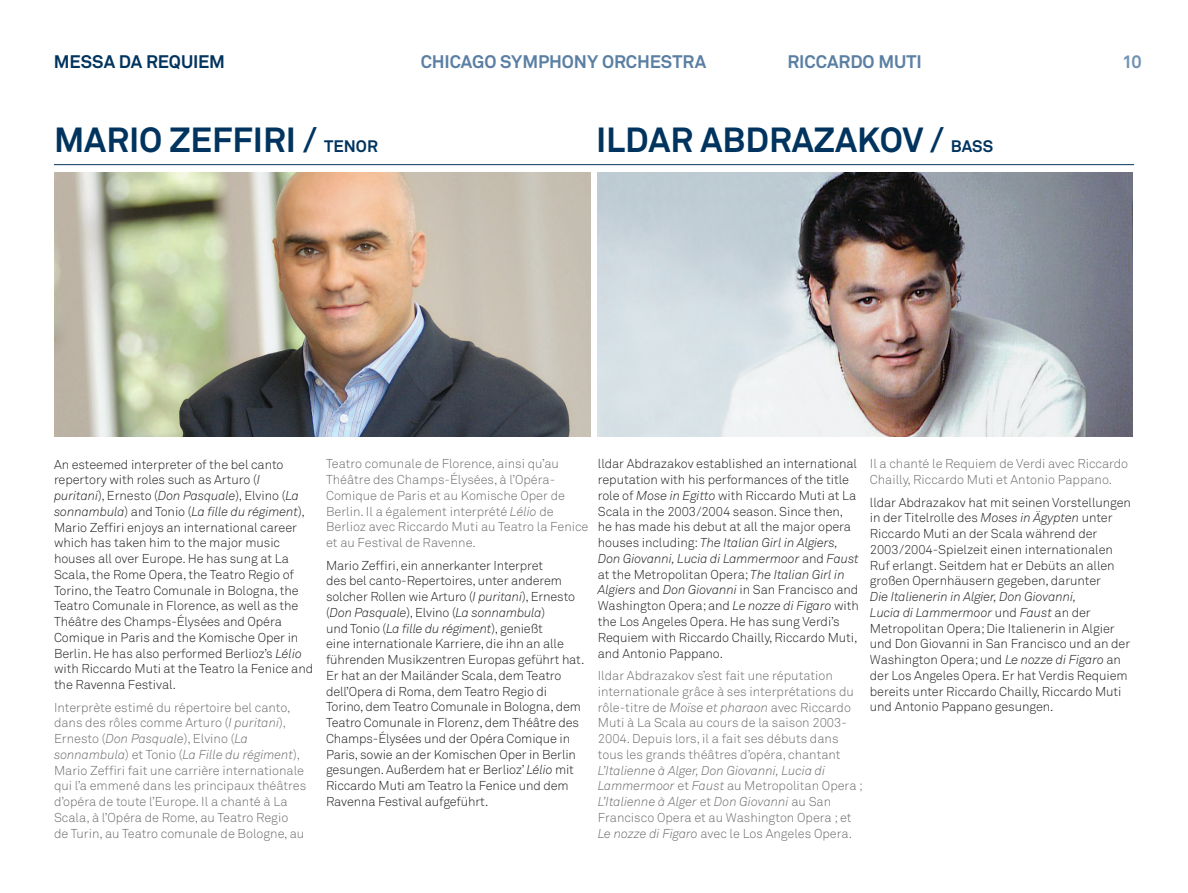
<style>
.page{position:relative;width:1188px;height:893px;background:#fff}
.page>*{position:absolute;margin:0;border:0;box-sizing:border-box;transform-origin:0 0}
.t1{font:700 34.5px "Akkurat";color:#00345e}
.t2{font:700 18px "Akkurat";letter-spacing:-.005em;color:#5a7fa3}
.t3{font:700 18px "Akkurat";color:#00345e}
.t4{font:700 18px "Akkurat";color:#7493b3}
.t5{font:700 16.5px "Akkurat";color:#00345e}
.t6{font:300 12.75px/15.8px "Akkurat";letter-spacing:-.005em;color:#231f20}
.t7{font:300 12.75px/15.8px "Akkurat";color:#6c6d70}
.t8{font:italic 300 12.75px/15.8px "Akkurat";color:#6c6d70}
.s1{font-size:34.5px}
.s2{font-style:italic}
.s3{font-style:normal}
</style>
<div class="page">
<hr style="left:54px;top:164px;width:1080px;height:1px;background:#00345e">
<img style="left:55px;top:173px;width:535px;height:264px">
<img style="left:598px;top:173px;width:535px;height:264px">
<h2 class="t3" style="left:54px;top:50px;width:13px">MESSA</h2>
<h2 class="t3" style="left:119px;top:50px;width:40px">DA REQUIEM</h2>
<h2 class="t2" style="left:421px;top:50px;width:287px">CHICAGO SYMPHONY ORCHESTRA</h2>
<h2 class="t2" style="left:787px;top:50px;width:136px">RICCARDO MUTI</h2>
<h2 class="t4" style="left:1122px;top:50px;width:21px">10</h2>
<h1 class="t1" style="left:54px;top:118px;width:51px">MARIO</h1>
<h1 class="t1" style="left:169px;top:118px;width:39px">ZEFFIRI</h1>
<p class="t5" style="left:303px;top:135px;width:33px"><span class="s1">/</span> TENOR</p>
<h1 class="t1" style="left:596px;top:118px;width:33px">ILDAR</h1>
<h1 class="t1" style="left:701px;top:118px;width:46px">ABDRAZAKOV</h1>
<p class="t5" style="left:930px;top:135px;width:33px"><span class="s1">/</span> BASS</p>
<p class="t6" style="left:54px;top:456px;width:261px">An esteemed interpreter of the bel canto repertory with roles such as Arturo (<span class="s2">I puritani</span>), Ernesto (<span class="s2">Don Pasquale</span>), Elvino (<span class="s2">La sonnambula</span>) and Tonio (<span class="s2">La fille du régiment</span>), Mario Zeffiri enjoys an international career which has taken him to the major music houses all over Europe. He has sung at La Scala, the Rome Opera, the Teatro Regio of Torino, the Teatro Comunale in Bologna, the Teatro Comunale in Florence, as well as the Théâtre des Champs-Élysées and Opéra Comique in Paris and the Komische Oper in Berlin. He has also performed Berlioz’s <span class="s2">Lélio </span>with Riccardo Muti at the Teatro la Fenice and the Ravenna Festival.</p>
<p class="t7" style="left:54px;top:699px;width:254px">Interprète estimé du répertoire bel canto, dans des rôles comme Arturo (<span class="s2">I puritani</span>), Ernesto (<span class="s2">Don Pasquale</span>), Elvino (<span class="s2">La sonnambula</span>) et Tonio (<span class="s2">La Fille du régiment</span>), Mario Zeffiri fait une carrière internationale qui l’a emmené dans les principaux théâtres d’opéra de toute l’Europe. Il a chanté à La Scala, à l’Opéra de Rome, au Teatro Regio<br>de Turin, au Teatro comunale de Bologne, au</p>
<p class="t7" style="left:326px;top:456px;width:264px">Teatro comunale de Florence, ainsi qu’au Théâtre des Champs-Élysées, à l’Opéra-Comique de Paris et au Komische Oper de Berlin. Il a également interprété <span class="s2">Lélio</span> de Berlioz avec Riccardo Muti au Teatro la Fenice et au Festival de Ravenne.</p>
<p class="t6" style="left:326px;top:557px;width:260px">Mario Zeffiri, ein annerkanter Interpret<br>des bel canto-Repertoires, unter anderem solcher Rollen wie Arturo (<span class="s2">I puritani</span>), Ernesto (<span class="s2">Don Pasquale</span>), Elvino (<span class="s2">La sonnambula</span>)<br>und Tonio (<span class="s2">La fille du régiment</span>), genießt<br>eine internationale Karriere, die ihn an alle führenden Musikzentren Europas geführt hat.<br>Er hat an der Mailänder Scala, dem Teatro dell’Opera di Roma, dem Teatro Regio di Torino, dem Teatro Comunale in Bologna, dem Teatro Comunale in Florenz, dem Théâtre des Champs-Élysées und der Opéra Comique in Paris, sowie an der Komischen Oper in Berlin gesungen. Außerdem hat er Berlioz’ <span class="s2">Lélio</span> mit Riccardo Muti am Teatro la Fenice und dem Ravenna Festival aufgeführt.</p>
<p class="t6" style="left:598px;top:456px;width:263px">lldar Abdrazakov established an international reputation with his performances of the title role of <span class="s2">Mose in Egitto</span> with Riccardo Muti at La Scala in the 2003/2004 season. Since then, he has made his debut at all the major opera houses including: <span class="s2">The Italian Girl in Algiers, Don Giovanni, Lucia di Lammermoor</span> and <span class="s2">Faust </span>at the Metropolitan Opera; <span class="s2">The Italian Girl in Algiers</span> and <span class="s2">Don Giovanni</span> in San Francisco and Washington Opera; and <span class="s2">Le nozze di Figaro</span> with the Los Angeles Opera. He has sung Verdi’s Requiem with Riccardo Chailly, Riccardo Muti, and Antonio Pappano.</p>
<p class="t7" style="left:598px;top:667px;width:258px">Ildar Abdrazakov s’est fait une réputation internationale grâce à ses interprétations du rôle-titre de <span class="s2">Moïse et pharaon</span> avec Riccardo Muti à La Scala au cours de la saison 2003- 2004. Depuis lors, il a fait ses débuts dans tous les grands théâtres d’opéra, chantant</p>
<p class="t8" style="left:598px;top:762px;width:267px">L’Italienne à Alger, Don Giovanni, Lucia di Lammermoor <span class="s3">et</span> Faust <span class="s3">au Metropolitan Opera ; </span>L’Italienne à Alger <span class="s3">et</span> Don Giovanni <span class="s3">au San Francisco Opera et au Washington Opera ; et </span>Le nozze di Figaro <span class="s3">avec le Los Angeles Opera.</span></p>
<p class="t7" style="left:870px;top:455px;width:260px">Il a chanté le Requiem de Verdi avec Riccardo<br>Chailly, Riccardo Muti et Antonio Pappano.</p>
<p class="t6" style="left:870px;top:494px;width:263px">lldar Abdrazakov hat mit seinen Vorstellungen in der Titelrolle des <span class="s2">Moses in Ägypten</span> unter Riccardo Muti an der Scala während der 2003/2004-Spielzeit einen internationalen Ruf erlangt. Seitdem hat er Debüts an allen großen Opernhäusern gegeben, darunter</p>
<p class="t6" style="left:870px;top:588px;width:262px"><span class="s2">Die Italienerin in Algier, Don Giovanni,<br>Lucia di Lammermoor</span> und <span class="s2">Faust</span> an der Metropolitan Opera; Die Italienerin in Algier und Don Giovanni in San Francisco und an der Washington Opera; und <span class="s2">Le nozze di Figaro</span> an der Los Angeles Opera. Er hat Verdis Requiem bereits unter Riccardo Chailly, Riccardo Muti und Antonio Pappano gesungen.</p>
</div>
